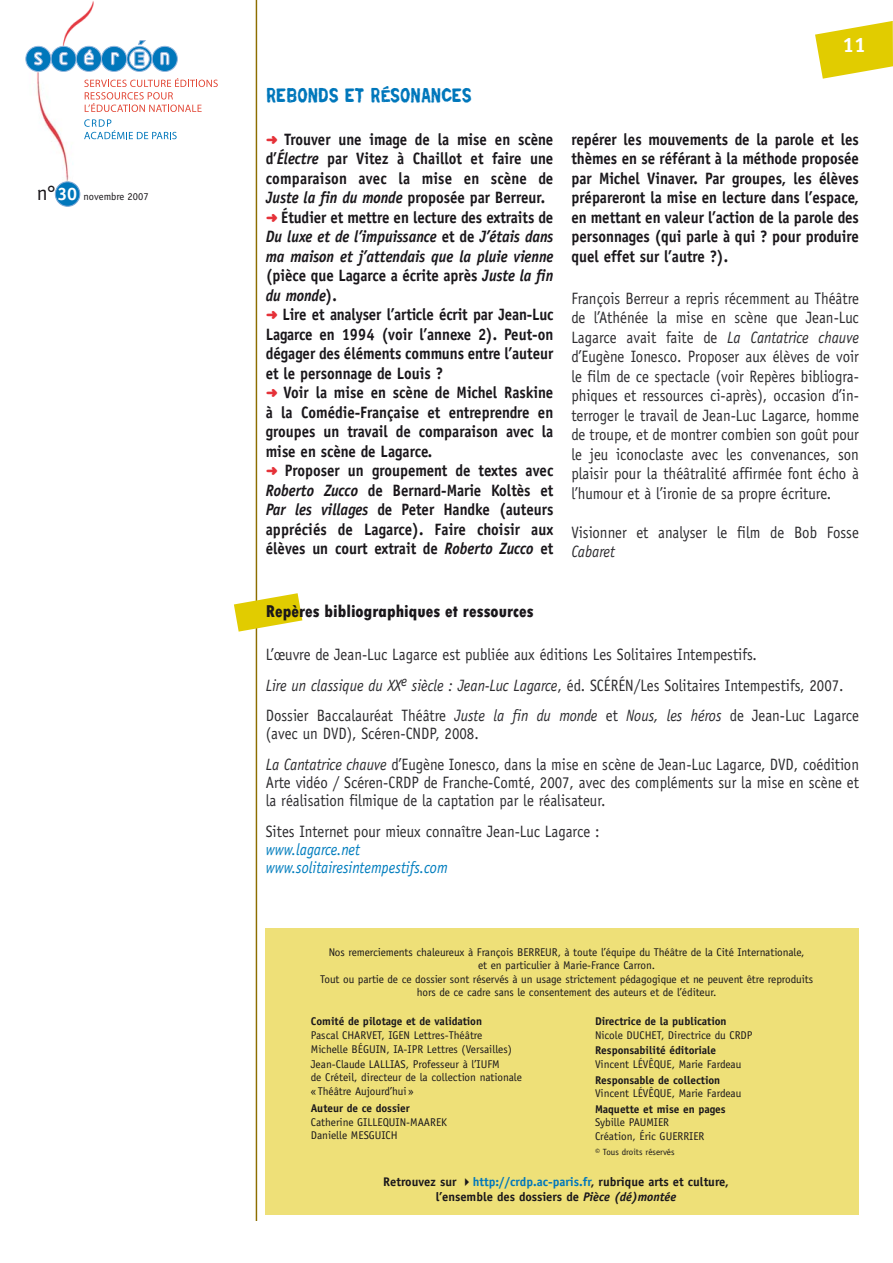
<style>
.page{position:relative;width:893px;height:1263px;background:#fff}
.page>*{position:absolute;margin:0;border:0;box-sizing:border-box;transform-origin:0 0}
.t1{font:700 21px "Officina Sans LT";color:#fff}
.t2{font:800 condensed 18px "Tw Cen";color:#1a171b}
.t3{font:18px "Repent";letter-spacing:.025em;color:#07b;scale:.8 1}
.t4{font:16.5px/19.5px "Officina Sans LT";color:#2d2c2f;scale:.9 1}
.t5{font:700 16.5px/19.5px "Officina Sans LT";color:#1a171b;scale:.9 1}
.t6{font:italic 16.5px/18px "Officina Sans LT";color:#007dbe;scale:.9 1}
.t7{font:italic 16.5px "Officina Sans LT";color:#2d2c2f;scale:.9 1}
.t8{font:700 12.6px/15px "Officina Sans LT";color:#1a171b}
.t9{font:11.25px/13.5px "Officina Sans LT";letter-spacing:-.005em;color:#1a171b}
.t10{font:700 11.25px "Officina Sans LT";color:#1a171b}
.t11{font:10.5px "Officina Sans LT";color:#1a171b}
.t12{font:9px "Officina Sans LT";color:#1a171b}
.s1{font-size:21px}
.s2{font-weight:700;font-size:18px;color:#fff}
.s3{font-family:"Distro Bats";font-weight:400;font-size:13.5px;color:#e53138}
.s4{font-style:italic}
.s5{color:#07b}
</style>
<div class="page">
<img style="left:63px;top:1px;width:31px;height:39px">
<img style="left:37px;top:72px;width:40px;height:114px">
<img style="left:255px;top:0;width:11px;height:1220px">
<svg style="left:84px;top:78px;width:134px;height:34px"></svg>
<svg style="left:84px;top:119px;width:93px;height:20px"></svg>
<svg style="left:26px;top:40px;width:152px;height:32px"></svg>
<div style="left:55px;top:182px;width:25px;height:24px;background:#07b;border-radius:50%"></div>
<div style="left:55px;top:181px;width:25px;height:26px;border:1px solid #7ea8d5;border-radius:50%"></div>
<svg style="left:815px;top:21px;width:78px;height:58px"></svg>
<div style="left:266px;top:928px;width:593px;height:287px;background:#eee078"></div>
<svg style="left:234px;top:593px;width:68px;height:39px"></svg>
<p class="t11" style="left:37px;top:193px;width:113px"><span class="s1">n°</span> <span class="s2">30</span> novembre 2007</p>
<p class="t1" style="left:842px;top:37px;width:25px">11</p>
<p class="t3" style="left:267px;top:85px;width:257px">REBONDS ET RéSONANCES</p>
<p class="t5" style="left:266px;top:131px;width:321px"><span class="s3">b</span> Trouver une image de la mise en scène d’<span class="s4">Électre</span> par Vitez à Chaillot et faire une comparaison avec la mise en scène de <span class="s4">Juste la fin du monde</span> proposée par Berreur. <span class="s3">b</span> Étudier et mettre en lecture des extraits de <span class="s4">Du luxe et de l’impuissance</span> et de <span class="s4">J’étais dans ma maison et j’attendais que la pluie vienne </span>(pièce que Lagarce a écrite après <span class="s4">Juste la fin du monde</span>).<br><span class="s3">b</span> Lire et analyser l’article écrit par Jean-Luc Lagarce en 1994 (voir l’annexe 2). Peut-on dégager des éléments communs entre l’auteur et le personnage de Louis ?<br><span class="s3">b</span> Voir la mise en scène de Michel Raskine à la Comédie-Française et entreprendre en groupes un travail de comparaison avec la mise en scène de Lagarce.<br><span class="s3">b</span> Proposer un groupement de textes avec <span class="s4">Roberto Zucco</span> de Bernard-Marie Koltès et <span class="s4">Par les villages</span> de Peter Handke (auteurs appréciés de Lagarce). Faire choisir aux élèves un court extrait de <span class="s4">Roberto Zucco</span> et</p>
<p class="t5" style="left:571px;top:131px;width:321px;text-align:justify">repérer les mouvements de la parole et les thèmes en se référant à la méthode proposée par Michel Vinaver. Par groupes, les élèves prépareront la mise en lecture dans l’espace, en mettant en valeur l’action de la parole des personnages (qui parle à qui ? pour produire quel effet sur l’autre ?).</p>
<p class="t4" style="left:571px;top:290px;width:321px;text-align:justify">François Berreur a repris récemment au Théâtre de l’Athénée la mise en scène que Jean-Luc Lagarce avait faite de <span class="s4">La Cantatrice chauve </span>d’Eugène Ionesco. Proposer aux élèves de voir le film de ce spectacle (voir Repères bibliogra&shy;phiques et ressources ci-après), occasion d’in&shy;terroger le travail de Jean-Luc Lagarce, homme de troupe, et de montrer combien son goût pour le jeu iconoclaste avec les convenances, son plaisir pour la théâtralité affirmée font écho à l’humour et à l’ironie de sa propre écriture.</p>
<p class="t4" style="left:571px;top:524px;width:321px">Visionner et analyser le film de Bob Fosse</p>
<p class="t7" style="left:571px;top:546px;width:50px">Cabaret</p>
<p class="t2" style="left:266px;top:602px;width:269px">Repères bibliographiques et ressources</p>
<p class="t4" style="left:266px;top:641px;width:660px;line-height:30.8px">L’œuvre de Jean-Luc Lagarce est publiée aux éditions Les Solitaires Intempestifs.<br><span class="s4">Lire un classique du XX</span><sup>e</sup> <span class="s4">siècle : Jean-Luc Lagarce</span>, éd. SCÉRÉN/Les Solitaires Intempestifs, 2007.<br>Dossier Baccalauréat Théâtre <span class="s4">Juste la fin du monde</span> et <span class="s4">Nous, les héros</span> de Jean-Luc Lagarce</p>
<p class="t4" style="left:266px;top:720px;width:661px;line-height:30.8px">(avec un DVD), Scéren-CNDP, 2008.<br><span class="s4">La Cantatrice chauve</span> d’Eugène Ionesco, dans la mise en scène de Jean-Luc Lagarce, DVD, coédition</p>
<p class="t4" style="left:266px;top:775px;width:661px;line-height:18px">Arte vidéo / Scéren-CRDP de Franche-Comté, 2007, avec des compléments sur la mise en scène et la réalisation filmique de la captation par le réalisateur.</p>
<p class="t4" style="left:266px;top:823px;width:372px">Sites Internet pour mieux connaître Jean-Luc Lagarce :</p>
<p class="t6" style="left:266px;top:842px;width:204px">www.lagarce.net www.solitairesintempestifs.com</p>
<p class="t9" style="left:320px;top:946px;width:494px;text-align:center">Nos remerciements chaleureux à François BERREUR, à toute l’équipe du Théâtre de la Cité Internationale,<br>et en particulier à Marie-France Carron.<br>Tout ou partie de ce dossier sont réservés à un usage strictement pédagogique et ne peuvent être reproduits hors de ce cadre sans le consentement des auteurs et de l’éditeur.</p>
<p class="t10" style="left:311px;top:1017px;width:173px">Comité de pilotage et de validation</p>
<p class="t9" style="left:311px;top:1029px;width:213px;line-height:14px">Pascal CHARVET, IGEN Lettres-Théâtre Michelle BÉGUIN, IA-IPR Lettres (Versailles)<br>Jean-Claude LALLIAS, Professeur à l’IUFM<br>de Créteil, directeur de la collection nationale « Théâtre Aujourd’hui »</p>
<p class="t10" style="left:311px;top:1104px;width:100px">Auteur de ce dossier</p>
<p class="t9" style="left:311px;top:1116px;width:138px">Catherine GILLEQUIN-MAAREK<br>Danielle MESGUICH</p>
<p class="t10" style="left:595px;top:1017px;width:133px">Directrice de la publication</p>
<p class="t9" style="left:595px;top:1029px;width:159px">Nicole DUCHET, Directrice du CRDP</p>
<p class="t10" style="left:595px;top:1046px;width:123px">Responsabilité éditoriale</p>
<p class="t9" style="left:595px;top:1059px;width:148px">Vincent LÉVÊQUE, Marie Fardeau</p>
<p class="t10" style="left:595px;top:1076px;width:127px">Responsable de collection</p>
<p class="t9" style="left:595px;top:1088px;width:148px">Vincent LÉVÊQUE, Marie Fardeau</p>
<p class="t10" style="left:595px;top:1105px;width:132px">Maquette et mise en pages</p>
<p class="t9" style="left:595px;top:1117px;width:111px">Sybille PAUMIER<br>Création, Éric GUERRIER</p>
<p class="t12" style="left:595px;top:1148px;width:81px">© Tous droits réservés</p>
<p class="t8" style="left:436px;top:1176px;width:294px;text-indent:37px"><span class="s5">http://crdp.ac-paris.fr</span>, rubrique arts et culture, l’ensemble des dossiers de <span class="s4">Pièce (dé)montée</span></p>
<p class="t8" style="left:383px;top:1176px;width:75px">Retrouvez sur</p>
</div>
